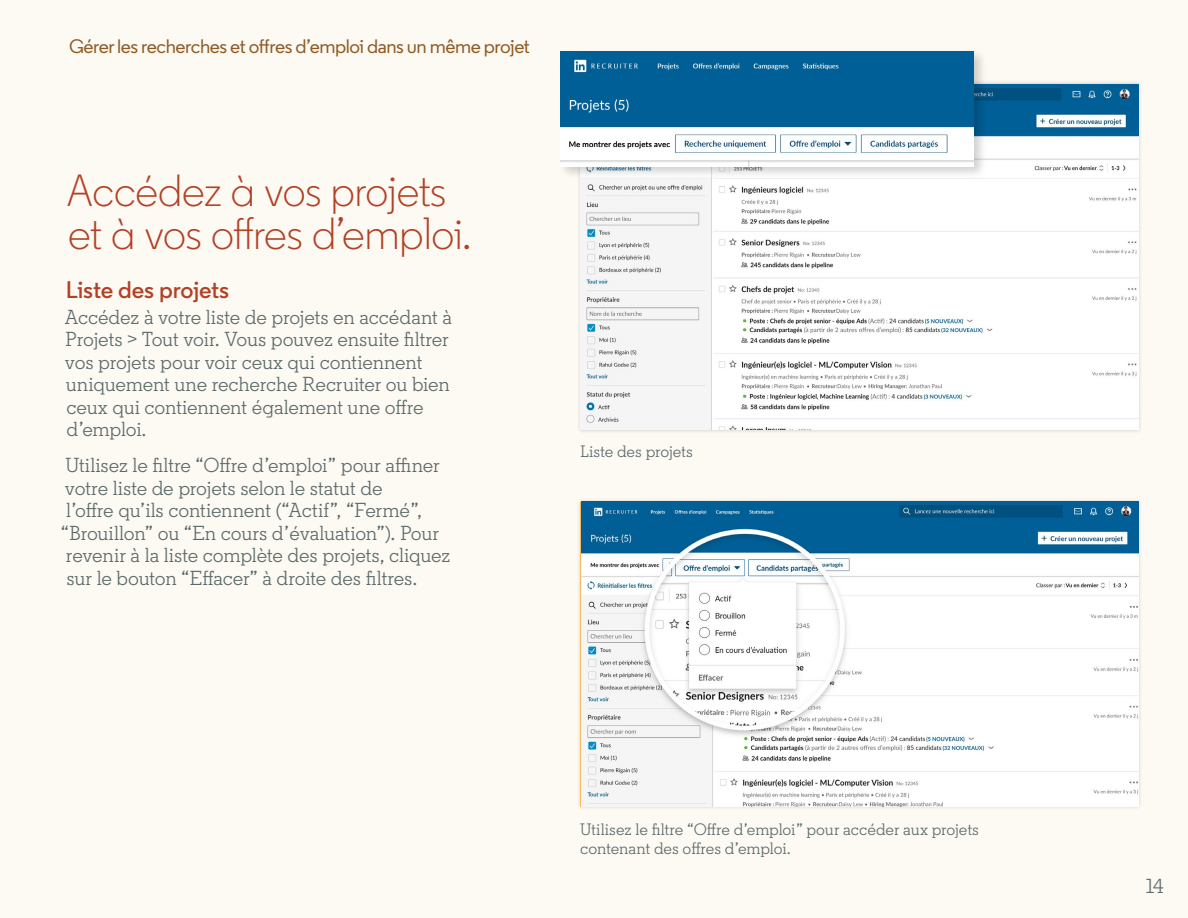
<style>
.page{position:relative;width:1188px;height:918px;background:#fdf9f3}
.page>*{position:absolute;margin:0;border:0;box-sizing:border-box;transform-origin:0 0}
.t1{font:300 45px/43.5px "Community";color:#b24125}
.t2{font:600 24px "Regular PRO";letter-spacing:-.005em;color:#b24125}
.t3{font:20.25px/22.5px "LKN Slab";letter-spacing:-.01em;color:#5b6a6b}
.t4{font:500 19.5px "Regular PRO";letter-spacing:-.025em;color:#905b24}
.t5{font:16.5px/19.5px "LKN Slab";letter-spacing:-.005em;color:#5a6a6b}
</style>
<div class="page">
<div style="left:576px;top:498px;width:566px;height:313px;background:#000;opacity:.18"></div>
<img style="left:581px;top:502px;width:557px;height:304px">
<div style="left:577px;top:80px;width:566px;height:354px;background:#000;opacity:.18"></div>
<img style="left:581px;top:84px;width:557px;height:346px">
<div style="left:558px;top:49px;width:430px;height:131px;background:#000;opacity:.18"></div>
<img style="left:561px;top:51px;width:413px;height:115px">
<p class="t4" style="left:69px;top:34px;width:462px">Gérer les recherches et offres d’emploi dans un même projet</p>
<h1 class="t1" style="left:67px;top:169px;width:406px">Accédez à vos projets et à vos offres d’emploi.</h1>
<p class="t2" style="left:66px;top:275px;width:165px">Liste des projets</p>
<p class="t3" style="left:65px;top:306px;width:389px">Accédez à votre liste de projets en accédant à Projets &gt; Tout voir. Vous pouvez ensuite filtrer vos projets pour voir ceux qui contiennent uniquement une recherche Recruiter ou bien ceux qui contiennent également une offre d’emploi.</p>
<p class="t3" style="left:61px;top:454px;width:391px">Utilisez le filtre “Offre d’emploi” pour affiner votre liste de projets selon le statut de<br>l’offre qu’ils contiennent (“Actif”, “Fermé”, “Brouillon” ou “En cours d’évaluation”). Pour revenir à la liste complète des projets, cliquez sur le bouton “Effacer” à droite des filtres.</p>
<p class="t5" style="left:580px;top:441px;width:114px">Liste des projets</p>
<p class="t5" style="left:580px;top:819px;width:400px">Utilisez le filtre “Offre d’emploi” pour accéder aux projets contenant des offres d’emploi.</p>
<p class="t3" style="left:1146px;top:875px;width:20px">14</p>
</div>
